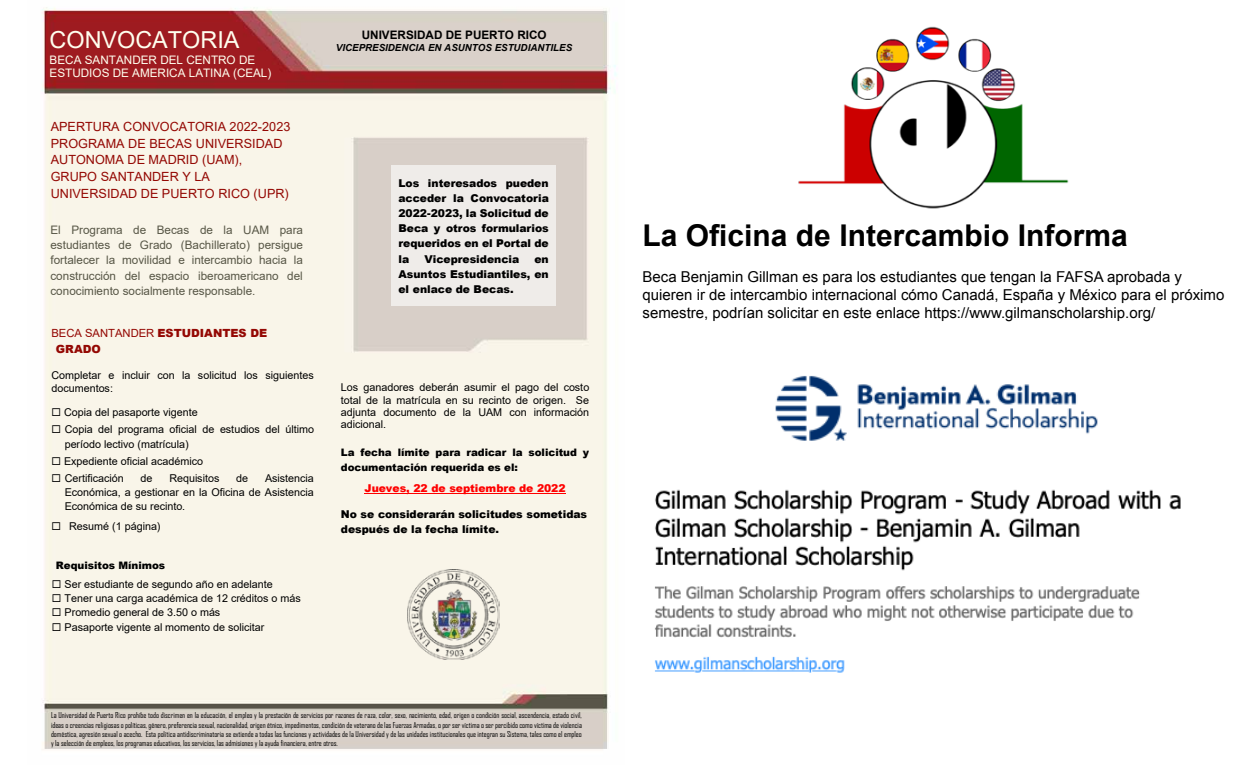
<style>
.page{position:relative;width:1260px;height:765px;background:#fff}
.page>*{position:absolute;margin:0;border:0;box-sizing:border-box;transform-origin:0 0}
.t1{font:700 30px "Arial";color:#000}
.t2{font:23.38px "Arial";color:#ffffef}
.t3{font:15px/18px "Arial";color:#000}
.t4{font:12.62px/16.8px "Arial";color:#940803}
.t5{font:11.75px/15.5px "Arial";color:#585747;text-align:justify}
.t6{font:11.75px/13.5px "Arial";color:#ffffef}
.t7{font:700 11.75px "Arial";color:#000}
.t8{font:900 11.25px/15.8px "Arial";color:#940803}
.t9{font:10.75px/12.4px "Arial";color:#000}
.t10{font:900 10.75px/15.1px "Arial";letter-spacing:-.005em;color:#000;text-align:justify}
.t11{font:900 10.75px "Arial";letter-spacing:-.005em;color:#f00}
.t12{font:900 10.25px/14.4px "Arial";letter-spacing:-.005em;color:#000}
.t13{font:italic 700 9.75px "Arial";color:#000}
.t14{font:7.88px/9.2px "Agency FB";color:#000;text-align:justify}
.s1{font-weight:400}
</style>
<div class="page">
<img style="left:42px;top:7px;width:575px;height:742px">
<div style="left:391px;top:166px;width:165px;height:140px;background:#efece9"></div>
<hr style="left:365px;top:493px;width:201px;height:1px;background:#f00">
<img style="left:408px;top:570px;width:92px;height:89px">
<img style="left:798px;top:26px;width:271px;height:183px">
<img style="left:775px;top:375px;width:323px;height:66px">
<img style="left:655px;top:489px;width:526px;height:184px">
<p class="t2" style="left:50px;top:24px;width:191px">CONVOCATORIA</p>
<p class="t6" style="left:50px;top:53px;width:223px">BECA SANTANDER DEL CENTRO DE<br>ESTUDIOS DE AMERICA LATINA (CEAL)</p>
<p class="t4" style="left:51px;top:118px;width:241px">APERTURA CONVOCATORIA 2022-2023<br>PROGRAMA DE BECAS UNIVERSIDAD<br>AUTONOMA DE MADRID (UAM),<br>GRUPO SANTANDER Y LA<br>UNIVERSIDAD DE PUERTO RICO (UPR)</p>
<p class="t5" style="left:50px;top:222px;width:254px">El Programa de Becas de la UAM para estudiantes de Grado (Bachillerato) persigue fortalecer la movilidad e intercambio hacia la construcción del espacio iberoamericano del conocimiento socialmente responsable.</p>
<h6 class="t8" style="left:56px;top:325px;width:213px;text-indent:-4px"><span class="s1">BECA SANTANDER</span> ESTUDIANTES DE<br>GRADO</h6>
<p class="t9" style="left:51px;top:369px;width:264px">Completar e incluir con la solicitud los siguientes documentos:</p>
<p class="t9" style="left:51px;top:406px;width:148px">◻ Copia del pasaporte vigente</p>
<p class="t9" style="left:65px;top:422px;width:251px;line-height:14.2px;text-indent:-13px">◻ Copia del programa oficial de estudios del último período lectivo (matrícula)</p>
<p class="t9" style="left:51px;top:455px;width:153px">◻ Expediente oficial académico</p>
<p class="t9" style="left:51px;top:472px;width:74px">◻ Certificación</p>
<p class="t9" style="left:141px;top:472px;width:13px">de</p>
<p class="t9" style="left:169px;top:472px;width:52px">Requisitos</p>
<p class="t9" style="left:236px;top:472px;width:13px">de</p>
<p class="t9" style="left:65px;top:471px;width:251px;line-height:14.2px;text-align:justify;text-indent:200px">Asistencia Económica, a gestionar en la Oficina de Asistencia Económica de su recinto.</p>
<p class="t9" style="left:51px;top:520px;width:111px">◻ Resumé (1 página)</p>
<p class="t12" style="left:56px;top:558px;width:111px">Requisitos Mínimos</p>
<p class="t9" style="left:52px;top:578px;width:222px">◻ Ser estudiante de segundo año en adelante</p>
<p class="t9" style="left:52px;top:592px;width:250px">◻ Tener una carga académica de 12 créditos o más</p>
<p class="t9" style="left:52px;top:606px;width:170px">◻ Promedio general de 3.50 o más</p>
<p class="t9" style="left:52px;top:621px;width:214px">◻ Pasaporte vigente al momento de solicitar</p>
<h5 class="t7" style="left:362px;top:27px;width:186px">UNIVERSIDAD DE PUERTO RICO</h5>
<p class="t13" style="left:336px;top:41px;width:238px">VICEPRESIDENCIA EN ASUNTOS ESTUDIANTILES</p>
<p class="t10" style="left:398px;top:175px;width:152px">Los interesados pueden acceder la Convocatoria 2022-2023, la Solicitud de Beca y otros formularios requeridos en el Portal de la</p>
<p class="t10" style="left:424px;top:251px;width:96px">Vicepresidencia</p>
<p class="t10" style="left:398px;top:251px;width:152px;text-indent:136px">en Asuntos Estudiantiles, en el enlace de Becas.</p>
<p class="t9" style="left:341px;top:381px;width:250px;text-align:justify">Los ganadores deberán asumir el pago del costo total de la matrícula en su recinto de origen. Se adjunta documento de la UAM con información adicional.</p>
<p class="t12" style="left:341px;top:445px;width:250px">La fecha límite para radicar la solicitud y documentación requerida es el:</p>
<p class="t11" style="left:365px;top:480px;width:203px">Jueves, 22 de septiembre de 2022</p>
<p class="t10" style="left:341px;top:506px;width:248px">No se considerarán solicitudes sometidas después de la fecha límite.</p>
<p class="t14" style="left:51px;top:711px;width:532px">La Universidad de Puerto Rico prohíbe todo discrimen en la educación, el empleo y la prestación de servicios por razones de raza, color, sexo, nacimiento, edad, origen o condición social, ascendencia, estado civil, ideas o creencias religiosas o políticas, género, preferencia sexual, nacionalidad, origen étnico, impedimentos, condición de veterano de las Fuerzas Armadas, o por ser víctima o ser percibido como víctima de violencia doméstica, agresión sexual o acecho. Esta política antidiscriminatoria se extiende a todas las funciones y actividades de la Universidad y de las unidades institucionales que integran su Sistema, tales como el empleo y la selección de empleos, los programas educativos, los servicios, las admisiones y la ayuda financiera, entre otros.</p>
<h1 class="t1" style="left:643px;top:216px;width:487px">La Oficina de Intercambio Informa</h1>
<p class="t3" style="left:643px;top:268px;width:583px">Beca Benjamin Gillman es para los estudiantes que tengan la FAFSA aprobada y quieren ir de intercambio internacional cómo Canadá, España y México para el próximo semestre, podrían solicitar en este enlace https://www.gilmanscholarship.org/</p>
</div>
